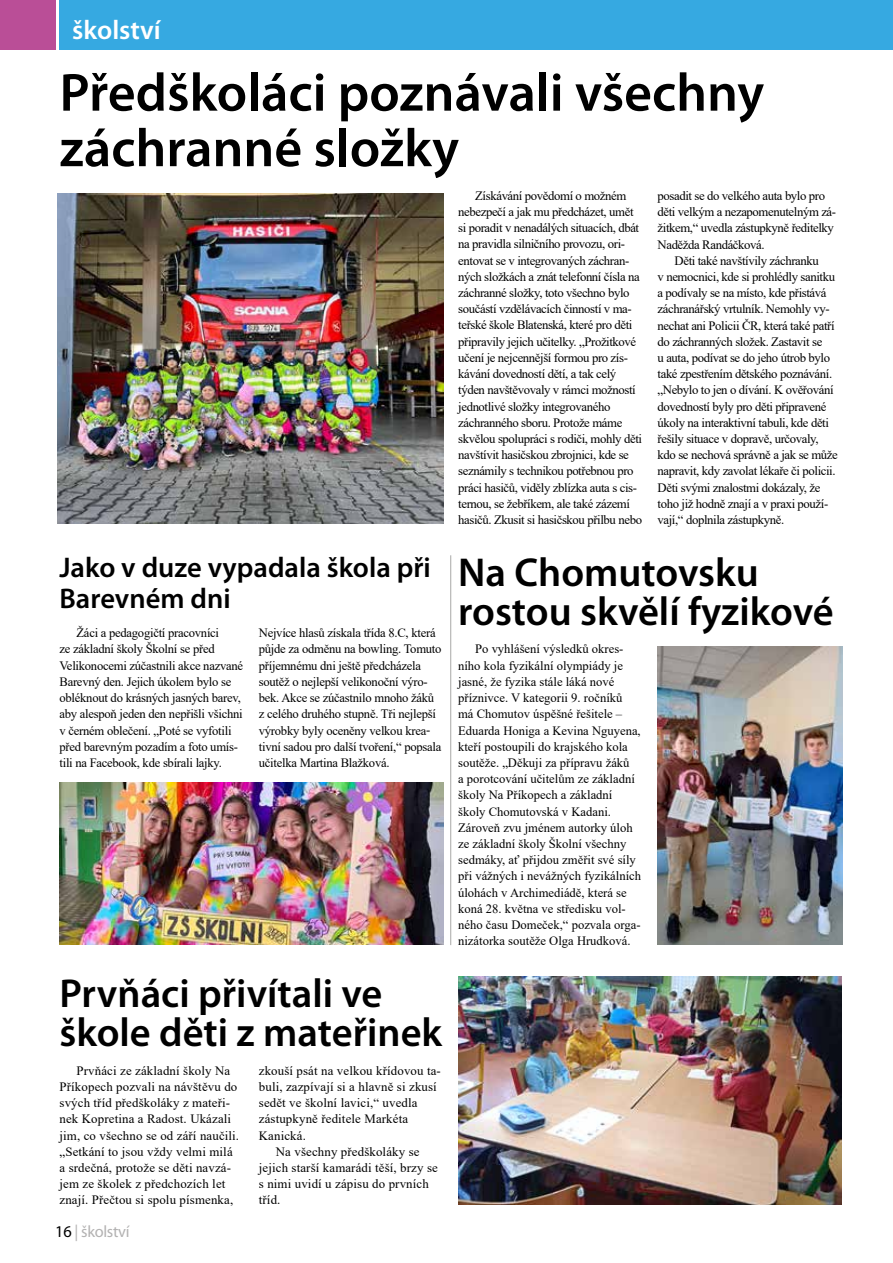
<style>
.page{position:relative;width:893px;height:1263px;background:#fff}
.page>*{position:absolute;margin:0;border:0;box-sizing:border-box;transform-origin:0 0}
.t1{font:600 54px/55.5px "Myriad Pro";color:#000}
.t2{font:600 40.5px/39px "Myriad Pro";color:#000}
.t3{font:600 28.5px/31.5px "Myriad Pro";color:#000}
.t4{font:600 27px "Myriad Pro";color:#fff}
.t5{font:16.5px "Myriad Pro";letter-spacing:-.02em;color:#b3b2b2}
.t6{font:12.75px/16.2px "Times New Roman";letter-spacing:-.02em;color:#000}
.t7{font:12.75px/16.2px "Times New Roman";color:#000}
.t8{font:12.75px/16.2px "Times New Roman";letter-spacing:.01em;color:#000}
.s1{color:#000}
</style>
<div class="page">
<div style="left:60px;top:0;width:833px;height:50px;background:#36a9e1"></div>
<div style="left:0;top:0;width:55px;height:50px;background:#ba4e97"></div>
<img style="left:60px;top:782px;width:383px;height:162px">
<img style="left:458px;top:976px;width:384px;height:228px">
<img style="left:58px;top:193px;width:385px;height:331px">
<img style="left:657px;top:647px;width:185px;height:297px">
<hr style="left:450px;top:555px;width:1px;height:390px;background:#a8a8a7">
<h3 class="t4" style="left:72px;top:13px;width:90px">školství</h3>
<h1 class="t1" style="left:60px;top:63px;width:706px">Předškoláci poznávali všechny záchranné složky</h1>
<p class="t6" style="left:458px;top:187px;width:185px;text-indent:17px">Získávání povědomí o možném nebezpečí a jak mu předcházet, umět si poradit v nenadálých situacích, dbát na pravidla silničního provozu, ori&shy;entovat se v integrovaných záchran&shy;ných složkách a znát telefonní čísla na záchranné složky, toto všechno bylo součástí vzdělávacích činností v ma&shy;teřské škole Blatenská, které pro děti připravily jejich učitelky. „Prožitkové učení je nejcennější formou pro zís&shy;kávání dovedností dětí, a tak celý týden navštěvovaly v rámci možností jednotlivé složky integrovaného záchranného sboru. Protože máme skvělou spolupráci s rodiči, mohly děti navštívit hasičskou zbrojnici, kde se seznámily s technikou potřebnou pro práci hasičů, viděly zblízka auta s cis&shy;ternou, se žebříkem, ale také zázemí hasičů. Zkusit si hasičskou přilbu nebo</p>
<p class="t6" style="left:658px;top:187px;width:180px">posadit se do velkého auta bylo pro děti velkým a nezapomenutelným zá&shy;žitkem,“ uvedla zástupkyně ředitelky<br>Naděžda Randáčková.</p>
<p class="t6" style="left:658px;top:252px;width:182px;text-indent:17px">Děti také navštívily záchranku<br>v nemocnici, kde si prohlédly sanitku a podívaly se na místo, kde přistává záchranářský vrtulník. Nemohly vy&shy;nechat ani Policii ČR, která také patří do záchranných složek. Zastavit se<br>u auta, podívat se do jeho útrob bylo také zpestřením dětského poznávání. „Nebylo to jen o dívání. K ověřování dovedností byly pro děti připravené úkoly na interaktivní tabuli, kde děti řešily situace v dopravě, určovaly, kdo se nechová správně a jak se může napravit, kdy zavolat lékaře či policii.<br>Děti svými znalostmi dokázaly, že toho již hodně znají a v praxi použí&shy;vají,“ doplnila zástupkyně.</p>
<h3 class="t3" style="left:59px;top:551px;width:373px">Jako v duze vypadala škola při<br>Barevném dni</h3>
<h2 class="t2" style="left:458px;top:551px;width:377px">Na Chomutovsku rostou skvělí fyzikové</h2>
<p class="t6" style="left:60px;top:624px;width:185px;text-indent:17px">Žáci a pedagogičtí pracovníci<br>ze základní školy Školní se před Velikonocemi zúčastnili akce nazvané Barevný den. Jejich úkolem bylo se obléknout do krásných jasných barev, aby alespoň jeden den nepřišli všichni v černém oblečení. „Poté se vyfotili před barevným pozadím a foto umís&shy;tili na Facebook, kde sbírali lajky.</p>
<p class="t6" style="left:259px;top:624px;width:184px">Nejvíce hlasů získala třída 8.C, která půjde za odměnu na bowling. Tomuto příjemnému dni ještě předcházela soutěž o nejlepší velikonoční výro&shy;bek. Akce se zúčastnilo mnoho žáků z celého druhého stupně. Tři nejlepší výrobky byly oceněny velkou krea&shy;tivní sadou pro další tvoření,“ popsala učitelka Martina Blažková.</p>
<p class="t7" style="left:458px;top:641px;width:184px;text-indent:17px">Po vyhlášení výsledků okres&shy;ního kola fyzikální olympiády je jasné, že fyzika stále láká nové příznivce. V kategorii 9. ročníků<br>má Chomutov úspěšné řešitele –<br>Eduarda Honiga a Kevina Nguyena, kteří postoupili do krajského kola soutěže. „Děkuji za přípravu žáků<br>a porotcování učitelům ze základní školy Na Příkopech a základní školy Chomutovská v Kadani.<br>Zároveň zvu jménem autorky úloh ze základní školy Školní všechny sedmáky, ať přijdou změřit své síly při vážných i nevážných fyzikálních úlohách v Archimediádě, která se koná 28. května ve středisku vol&shy;ného času Domeček,“ pozvala orga&shy;nizátorka soutěže Olga Hrudková.</p>
<h2 class="t2" style="left:59px;top:973px;width:384px">Prvňáci přivítali ve škole děti z mateřinek</h2>
<p class="t8" style="left:60px;top:1062px;width:181px;text-indent:17px">Prvňáci ze základní školy Na<br>Příkopech pozvali na návštěvu do svých tříd předškoláky z mateři&shy;nek Kopretina a Radost. Ukázali jim, co všechno se od září naučili. „Setkání to jsou vždy velmi milá a srdečná, protože se děti navzá&shy;jem ze školek z předchozích let znají. Přečtou si spolu písmenka,</p>
<p class="t8" style="left:259px;top:1062px;width:183px">zkouší psát na velkou křídovou ta-</p>
<p class="t8" style="left:259px;top:1078px;width:179px">buli, zazpívají si a hlavně si zkusí</p>
<p class="t8" style="left:259px;top:1094px;width:160px">sedět ve školní lavici,“ uvedla</p>
<p class="t8" style="left:259px;top:1110px;width:151px">zástupkyně ředitele Markéta</p>
<p class="t8" style="left:259px;top:1127px;width:49px">Kanická.</p>
<p class="t8" style="left:276px;top:1143px;width:145px">Na všechny předškoláky se</p>
<p class="t8" style="left:259px;top:1159px;width:181px">jejich starší kamarádi těší, brzy se</p>
<p class="t8" style="left:259px;top:1175px;width:171px">s nimi uvidí u zápisu do prvních</p>
<p class="t6" style="left:259px;top:1191px;width:23px">tříd.</p>
<p class="t5" style="left:55px;top:1222px;width:76px"><span class="s1">16</span> | školství</p>
</div>
